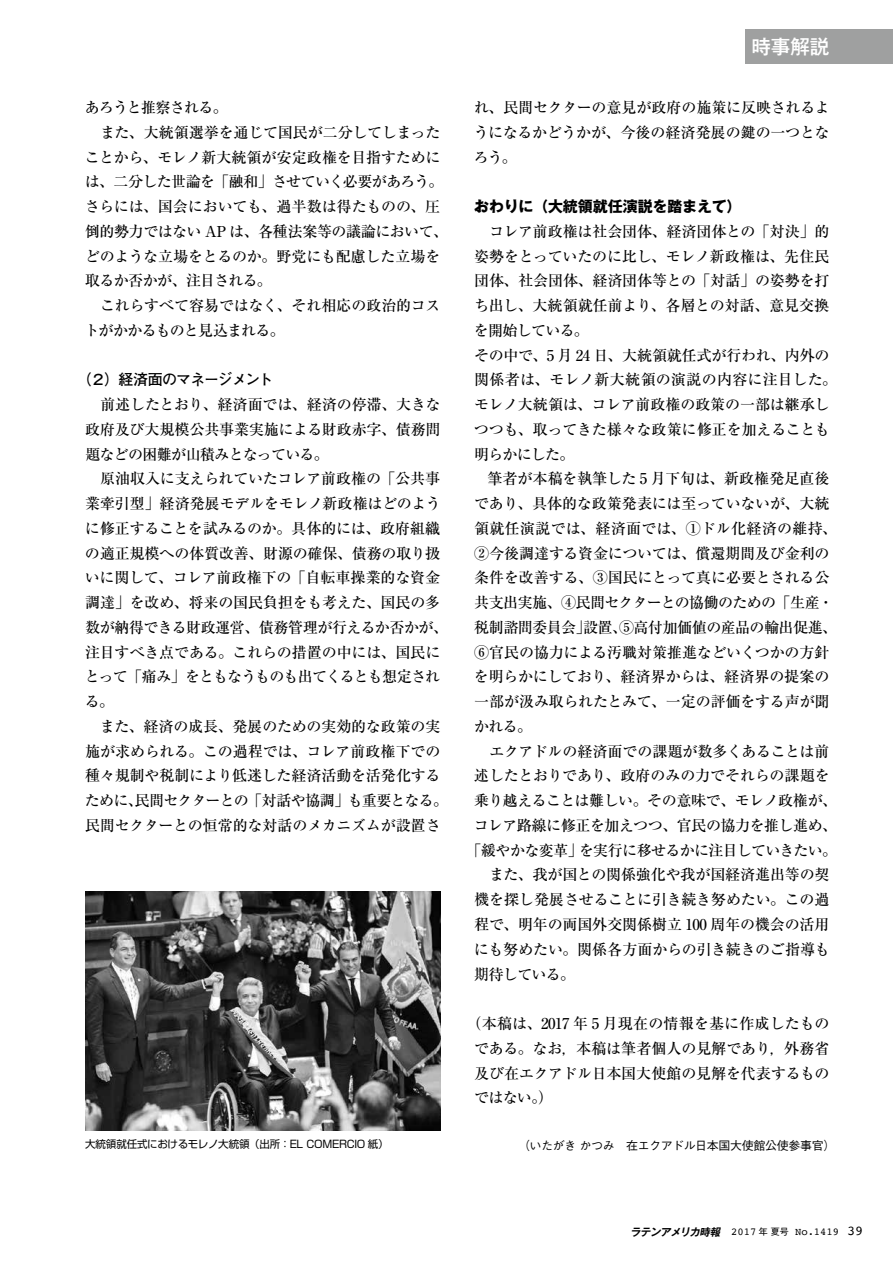
<style>
.page{position:relative;width:893px;height:1263px;background:#fff}
.page>*{position:absolute;margin:0;border:0;box-sizing:border-box;transform-origin:0 0}
.t1{font:500 19.5px "Gothic MB101 Pro";color:#fff}
.t2{font:500 15px/24.8px "Ryumin Pro";letter-spacing:-.015em;color:#000}
.t3{font:500 15px "Ryumin Pro";letter-spacing:-.045em;color:#000}
.t4{font:500 15px "Ryumin Pro";letter-spacing:-.04em;color:#000}
.t5{font:500 15px "Ryumin Pro";letter-spacing:-.035em;color:#000}
.t6{font:500 15px "Ryumin Pro";letter-spacing:.02em;color:#000}
.t7{font:700 15px "Gothic MB101 Pro";letter-spacing:-.01em;color:#000}
.t8{font:700 15px "Futo Go B101 Pro";letter-spacing:-.06em;color:#000}
.t9{font:500 12px "Gothic BBB Pro";letter-spacing:-.035em;color:#000}
.t10{font:10.5px "Shin Go Pro";letter-spacing:-.025em;color:#000}
.t11{font:10.5px "Courier";color:#000}
.s1{font-family:"Gothic MB101 Pro De";font-weight:700;font-style:italic}
.s2{font-family:"Gothic MB101 Pro";font-size:9px}
.s3{font-size:13.5px}
</style>
<div class="page">
<div style="left:746px;top:30px;width:147px;height:34px;background:#9fa0a0"></div>
<img style="left:85px;top:891px;width:355px;height:239px">
<p class="t2" style="left:84px;top:94px;width:365px">あろうと推察される。<br>　また、大統領選挙を通じて国民が二分してしまったことから、モレノ新大統領が安定政権を目指すためには、二分した世論を「融和」させていく必要があろう。さらには、国会においても、過半数は得たものの、圧倒的勢力ではない AP は、各種法案等の議論において、どのような立場をとるのか。野党にも配慮した立場を取るか否かが、注目される。<br>　これらすべて容易ではなく、それ相応の政治的コストがかかるものと見込まれる。</p>
<p class="t8" style="left:77px;top:368px;width:198px">（２）経済面のマネージメント</p>
<p class="t2" style="left:85px;top:391px;width:365px">　前述したとおり、経済面では、経済の停滞、大きな政府及び大規模公共事業実施による財政赤字、債務問題などの困難が山積みとなっている。<br>　原油収入に支えられていたコレア前政権の「公共事業牽引型」経済発展モデルをモレノ新政権はどのように修正することを試みるのか。具体的には、政府組織の適正規模への体質改善、財源の確保、債務の取り扱いに関して、コレア前政権下の「自転車操業的な資金調達」を改め、将来の国民負担をも考えた、国民の多数が納得できる財政運営、債務管理が行えるか否かが、注目すべき点である。これらの措置の中には、国民にとって「痛み」をともなうものも出てくるとも想定される。<br>　また、経済の成長、発展のための実効的な政策の実施が求められる。この過程では、コレア前政権下での種々規制や税制により低迷した経済活動を活発化するために、民間セクターとの「対話や協調」も重要となる。民間セクターとの恒常的な対話のメカニズムが設置さ</p>
<h1 class="t1" style="left:751px;top:31px;width:79px">時事解説</h1>
<p class="t2" style="left:474px;top:94px;width:357px;text-align:justify">れ、民間セクターの意見が政府の施策に反映されるようになるかどうかが、今後の経済発展の鍵の一つとなろう。</p>
<p class="t7" style="left:474px;top:194px;width:269px">おわりに（大統領就任演説を踏まえて）</p>
<p class="t2" style="left:474px;top:218px;width:365px">　コレア前政権は社会団体、経済団体との「対決」的姿勢をとっていたのに比し、モレノ新政権は、先住民団体、社会団体、経済団体等との「対話」の姿勢を打ち出し、大統領就任前より、各層との対話、意見交換を開始している。<br>その中で、5 月 24 日、大統領就任式が行われ、内外の関係者は、モレノ新大統領の演説の内容に注目した。モレノ大統領は、コレア前政権の政策の一部は継承しつつも、取ってきた様々な政策に修正を加えることも明らかにした。</p>
<p class="t2" style="left:487px;top:465px;width:343px">筆者が本稿を執筆した 5 月下旬は、新政権発足直後</p>
<p class="t2" style="left:474px;top:490px;width:357px">であり、具体的な政策発表には至っていないが、大統</p>
<p class="t6" style="left:474px;top:516px;width:365px">領就任演説では、経済面では、①ドル化経済の維持、</p>
<p class="t2" style="left:474px;top:540px;width:357px">②今後調達する資金については、償還期間及び金利の</p>
<p class="t2" style="left:474px;top:564px;width:357px">条件を改善する、③国民にとって真に必要とされる公</p>
<p class="t4" style="left:474px;top:591px;width:361px">共支出実施、④民間セクターとの協働のための「生産・</p>
<p class="t2" style="left:474px;top:614px;width:364px">税制諮問委員会」設置、⑤高付加価値の産品の輸出促進、</p>
<p class="t2" style="left:474px;top:639px;width:357px">⑥官民の協力による汚職対策推進などいくつかの方針</p>
<p class="t2" style="left:474px;top:663px;width:357px">を明らかにしており、経済界からは、経済界の提案の</p>
<p class="t2" style="left:474px;top:688px;width:357px">一部が汲み取られたとみて、一定の評価をする声が聞</p>
<p class="t2" style="left:474px;top:713px;width:60px">かれる。</p>
<p class="t2" style="left:474px;top:738px;width:357px">　エクアドルの経済面での課題が数多くあることは前</p>
<p class="t2" style="left:474px;top:762px;width:357px">述したとおりであり、政府のみの力でそれらの課題を</p>
<p class="t5" style="left:474px;top:789px;width:365px">乗り越えることは難しい。その意味で、モレノ政権が、</p>
<p class="t2" style="left:474px;top:812px;width:365px">コレア路線に修正を加えつつ、官民の協力を推し進め、</p>
<p class="t3" style="left:467px;top:838px;width:372px">「緩やかな変革」を実行に移せるかに注目していきたい。</p>
<p class="t2" style="left:474px;top:861px;width:357px">　また、我が国との関係強化や我が国経済進出等の契</p>
<p class="t2" style="left:474px;top:886px;width:357px">機を探し発展させることに引き続き努めたい。この過</p>
<p class="t2" style="left:474px;top:911px;width:357px">程で、明年の両国外交関係樹立 100 周年の機会の活用</p>
<p class="t2" style="left:474px;top:936px;width:357px">にも努めたい。関係各方面からの引き続きのご指導も</p>
<p class="t2" style="left:474px;top:960px;width:102px">期待している。</p>
<p class="t2" style="left:474px;top:1010px;width:357px;text-align:justify;text-indent:-8px">（本稿は、2017 年 5 月現在の情報を基に作成したものである。なお，本稿は筆者個人の見解であり，外務省及び在エクアドル日本国大使館の見解を代表するものではない。）</p>
<p class="t10" style="left:85px;top:1136px;width:305px">大統領就任式におけるモレノ大統領（出所：EL COMERCIO 紙）</p>
<p class="t9" style="left:518px;top:1136px;width:319px">（いたがき かつみ　在エクアドル日本国大使館公使参事官）</p>
<p class="t11" style="left:630px;top:1223px;width:234px"><span class="s1">ラテンアメリカ時報</span> 2017 <span class="s2">年 夏号</span> No.1419 <span class="s3">39</span></p>
</div>
